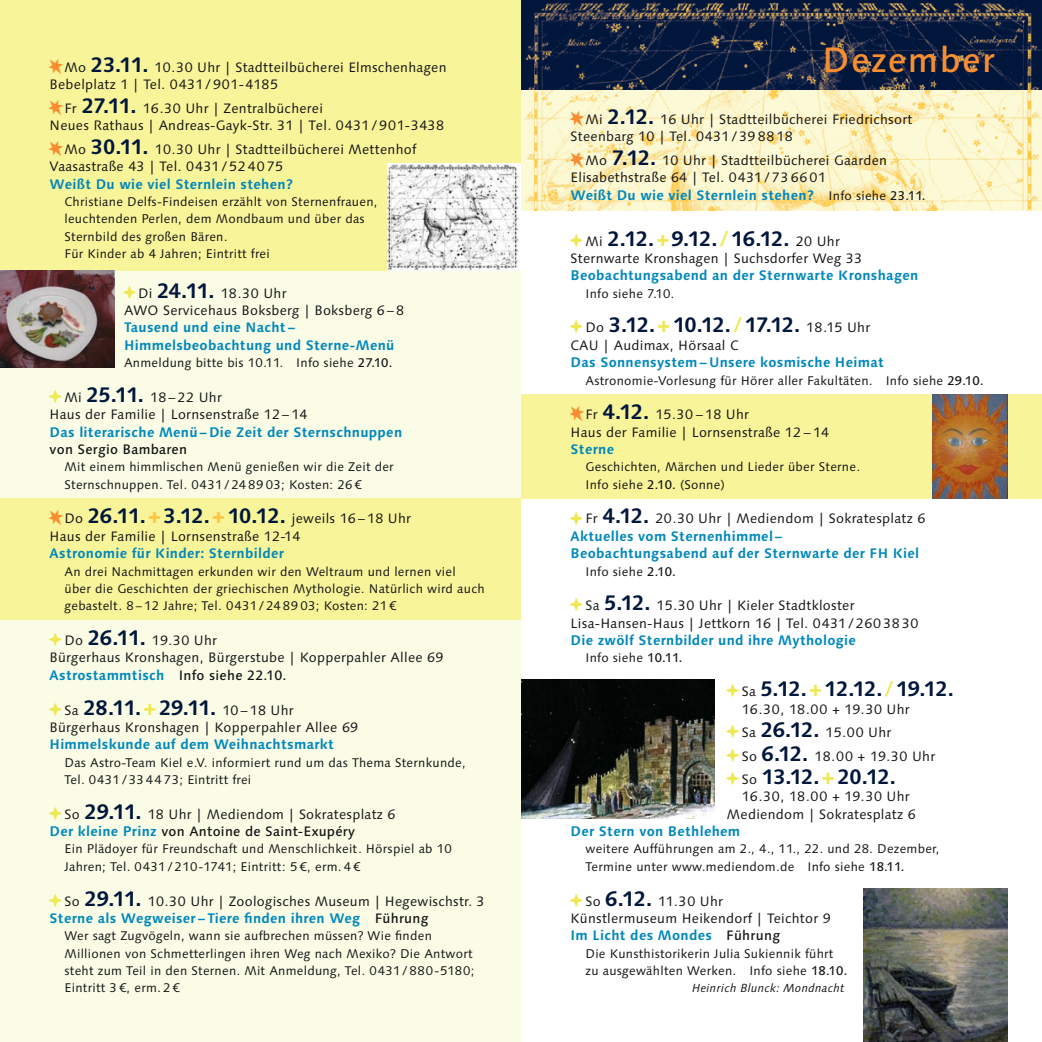
<style>
.page{position:relative;width:1042px;height:1042px;background:#fff}
.page>*{position:absolute;margin:0;border:0;box-sizing:border-box;transform-origin:0 0}
.t1{font:500 35px "Linotype Syntax";letter-spacing:.04em;color:#f88e31}
.t2{font:700 21px "Linotype Syntax";letter-spacing:-.04em;color:#00163b}
.t3{font:700 13.83px/17.3px "Linotype Syntax";letter-spacing:.02em;color:#0088bc}
.t4{font:13.65px/17.3px "Linotype Syntax";letter-spacing:.02em;color:#141415}
.t5{font:500 13.65px "Linotype Syntax";letter-spacing:.02em;color:#141415}
.t6{font:12.6px/17.3px "Linotype Syntax";letter-spacing:.02em;color:#141415}
.t7{font:italic 11.72px "Linotype Syntax";letter-spacing:.02em;color:#141415}
.s1{font-weight:700;font-size:21px;color:#00163b}
.s2{font-weight:500}
.s3{font-weight:700;font-size:21px;color:#ffc63d}
.s4{font-weight:500;font-size:13.65px;color:#141415}
.s5{font-weight:400;font-size:13.65px;color:#141415}
.s6{color:#efe853}
.s7{font-weight:700;font-size:13.83px;color:#0088bc}
.s8{font-weight:400;font-size:12.6px;color:#141415}
.s9{font-weight:500;font-size:12.6px;color:#141415}
</style>
<div class="page">
<img style="left:521px;top:89px;width:521px;height:122px">
<img style="left:521px;top:0;width:521px;height:89px">
<div style="left:521px;top:394px;width:521px;height:105px;background:#f8f49a"></div>
<div style="left:0;top:0;width:521px;height:1042px;background:#fafce6"></div>
<div style="left:0;top:499px;width:521px;height:121px;background:#f8f49a"></div>
<div style="left:0;top:0;width:521px;height:270px;background:#f8f49a"></div>
<img style="left:387px;top:164px;width:133px;height:106px">
<img style="left:0;top:270px;width:114px;height:97px">
<img style="left:933px;top:394px;width:74px;height:105px">
<img style="left:521px;top:680px;width:193px;height:139px">
<img style="left:863px;top:888px;width:144px;height:154px">
<svg style="left:570px;top:110px;width:14px;height:16px"></svg>
<svg style="left:570px;top:151px;width:14px;height:16px"></svg>
<p class="t4" style="left:50px;top:59px;width:398px;text-indent:15px">Mo <span class="s1">23.11.</span> 10.30 Uhr | Stadtteilbücherei Elmschenhagen<br>Bebelplatz 1 | Tel. 0431 / 901-4185</p>
<p class="t4" style="left:50px;top:100px;width:396px;text-indent:15px">Fr <span class="s1">27.11.</span> 16.30 Uhr | Zentralbücherei<br>Neues Rathaus | Andreas-Gayk-Str. 31 | Tel. 0431 / 901-3438</p>
<p class="t4" style="left:50px;top:141px;width:368px;text-indent:15px">Mo <span class="s1">30.11.</span> 10.30 Uhr | Stadtteilbücherei Mettenhof<br>Vaasastraße 43 | Tel. 0431 / 52 40 75</p>
<p class="t3" style="left:50px;top:175px;width:245px">Weißt Du wie viel Sternlein stehen?</p>
<p class="t6" style="left:64px;top:193px;width:314px">Christiane Delfs-Findeisen erzählt von Sternenfrauen, leuchtenden Perlen, dem Mondbaum und über das Sternbild des großen Bären.<br>Für Kinder ab 4 Jahren; Eintritt frei</p>
<p class="t4" style="left:124px;top:284px;width:282px;text-indent:14px">Di <span class="s1">24.11.</span> 18.30 Uhr<br>AWO Servicehaus Boksberg | Boksberg 6 – 8</p>
<p class="t3" style="left:124px;top:319px;width:272px">Tausend und eine Nacht –<br>Himmelsbeobachtung und Sterne-Menü</p>
<p class="t6" style="left:124px;top:354px;width:270px">Anmeldung bitte bis 10.11. Info siehe <span class="s2">27.10.</span></p>
<p class="t4" style="left:50px;top:389px;width:259px;text-indent:15px">Mi <span class="s1">25.11.</span> 18 – 22 Uhr<br>Haus der Familie | Lornsenstraße 12 – 14</p>
<p class="t3" style="left:50px;top:423px;width:354px">Das literarische Menü – Die Zeit der Sternschnuppen</p>
<p class="t5" style="left:50px;top:441px;width:139px">von Sergio Bambaren</p>
<p class="t6" style="left:64px;top:458px;width:331px">Mit einem himmlischen Menü genießen wir die Zeit der<br>Sternschnuppen. Tel. 0431 / 24 89 03; Kosten: 26 €</p>
<p class="t4" style="left:50px;top:510px;width:363px;text-indent:15px">Do <span class="s1">26.11.</span><span class="s3">+</span><span class="s1">3.12.</span><span class="s3">+</span><span class="s1">10.12.</span> jeweils 16 – 18 Uhr<br>Haus der Familie | Lornsenstraße 12-14</p>
<p class="t3" style="left:50px;top:544px;width:236px">Astronomie für Kinder: Sternbilder</p>
<p class="t6" style="left:64px;top:563px;width:422px">An drei Nachmittagen erkunden wir den Weltraum und lernen viel über die Geschichten der griechischen Mythologie. Natürlich wird auch gebastelt. 8 – 12 Jahre; Tel. 0431 / 24 89 03; Kosten: 21 €</p>
<p class="t4" style="left:50px;top:632px;width:395px;text-indent:15px">Do <span class="s1">26.11.</span> 19.30 Uhr<br>Bürgerhaus Kronshagen, Bürgerstube | Kopperpahler Allee 69</p>
<p class="t3" style="left:50px;top:666px;width:238px">Astrostammtisch <span class="s4">Info siehe 22.10.</span></p>
<h2 class="t2" style="left:64px;top:694px;width:231px"><span class="s5">Sa</span> 28.11. <span class="s6">+</span> 29.11. <span class="s5">10 – 18 Uhr</span></h2>
<p class="t4" style="left:50px;top:718px;width:310px">Bürgerhaus Kronshagen | Kopperpahler Allee 69</p>
<p class="t3" style="left:50px;top:735px;width:286px">Himmelskunde auf dem Weihnachtsmarkt</p>
<p class="t6" style="left:64px;top:754px;width:403px">Das Astro-Team Kiel e.V. informiert rund um das Thema Sternkunde,<br>Tel. 0431 / 33 44 73; Eintritt frei</p>
<p class="t4" style="left:50px;top:805px;width:347px;text-indent:15px">So <span class="s1">29.11.</span> 18 Uhr | Mediendom | Sokratesplatz 6<br><span class="s7">Der kleine Prinz</span> <span class="s2">von Antoine de Saint-Exupéry</span></p>
<p class="t6" style="left:64px;top:840px;width:389px">Ein Plädoyer für Freundschaft und Menschlichkeit. Hörspiel ab 10<br>Jahren; Tel. 0431 / 210-1741; Eintritt: 5 €, erm. 4 €</p>
<p class="t4" style="left:64px;top:892px;width:422px">So <span class="s1">29.11.</span> 10.30 Uhr | Zoologisches Museum | Hegewischstr. 3</p>
<p class="t3" style="left:50px;top:909px;width:380px">Sterne als Wegweiser – Tiere finden ihren Weg <span class="s4">Führung</span></p>
<p class="t6" style="left:64px;top:927px;width:411px">Wer sagt Zugvögeln, wann sie aufbrechen müssen? Wie finden Millionen von Schmetterlingen ihren Weg nach Mexiko? Die Antwort steht zum Teil in den Sternen. Mit Anmeldung, Tel. 0431 / 880-5180; Eintritt 3 €, erm. 2 €</p>
<h1 class="t1" style="left:822px;top:39px;width:174px">Dezember</h1>
<p class="t4" style="left:570px;top:111px;width:343px;text-indent:15px">Mi <span class="s1">2.12.</span> 16 Uhr | Stadtteilbücherei Friedrichsort<br>Steenbarg 10 | Tel. 0431 / 39 88 18</p>
<p class="t4" style="left:570px;top:152px;width:318px;text-indent:15px">Mo <span class="s1">7.12.</span> 10 Uhr | Stadtteilbücherei Gaarden<br>Elisabethstraße 64 | Tel. 0431 / 73 66 01</p>
<p class="t3" style="left:570px;top:186px;width:356px">Weißt Du wie viel Sternlein stehen? <span class="s8">Info siehe</span> <span class="s9">23.11.</span></p>
<h2 class="t2" style="left:585px;top:225px;width:256px"><span class="s5">Mi</span> 2.12. <span class="s6">+</span> 9.12. <span class="s6">/</span> 16.12. <span class="s5">20 Uhr</span></h2>
<p class="t4" style="left:570px;top:250px;width:293px">Sternwarte Kronshagen | Suchsdorfer Weg 33</p>
<p class="t3" style="left:570px;top:267px;width:349px">Beobachtungsabend an der Sternwarte Kronshagen</p>
<p class="t6" style="left:585px;top:285px;width:90px">Info siehe 7.10.</p>
<h2 class="t2" style="left:585px;top:312px;width:286px"><span class="s5">Do</span> 3.12. <span class="s6">+</span> 10.12. <span class="s6">/</span> 17.12. <span class="s5">18.15 Uhr</span></h2>
<p class="t4" style="left:570px;top:337px;width:169px">CAU | Audimax, Hörsaal C</p>
<p class="t3" style="left:570px;top:353px;width:315px">Das Sonnensystem – Unsere kosmische Heimat</p>
<p class="t6" style="left:585px;top:372px;width:400px">Astronomie-Vorlesung für Hörer aller Fakultäten. Info siehe <span class="s2">29.10.</span></p>
<p class="t4" style="left:570px;top:406px;width:260px;text-indent:15px">Fr <span class="s1">4.12.</span> 15.30 – 18 Uhr<br>Haus der Familie | Lornsenstraße 12 – 14</p>
<p class="t3" style="left:570px;top:440px;width:45px">Sterne</p>
<p class="t6" style="left:585px;top:458px;width:276px">Geschichten, Märchen und Lieder über Sterne.<br>Info siehe <span class="s2">2.10.</span> (Sonne)</p>
<p class="t4" style="left:585px;top:510px;width:341px">Fr <span class="s1">4.12.</span> 20.30 Uhr | Mediendom | Sokratesplatz 6</p>
<p class="t3" style="left:570px;top:527px;width:350px">Aktuelles vom Sternenhimmel –<br>Beobachtungsabend auf der Sternwarte der FH Kiel</p>
<p class="t6" style="left:585px;top:563px;width:92px">Info siehe <span class="s2">2.10.</span></p>
<p class="t4" style="left:570px;top:597px;width:349px;text-indent:15px">Sa <span class="s1">5.12.</span> 15.30 Uhr | Kieler Stadtkloster<br>Lisa-Hansen-Haus | Jettkorn 16 | Tel. 0431 / 260 38 30</p>
<p class="t3" style="left:570px;top:631px;width:287px">Die zwölf Sternbilder und ihre Mythologie</p>
<p class="t6" style="left:585px;top:649px;width:98px">Info siehe <span class="s2">10.11.</span></p>
<h2 class="t2" style="left:742px;top:676px;width:213px"><span class="s5">Sa</span> 5.12. <span class="s6">+</span> 12.12. <span class="s6">/</span> 19.12.</h2>
<p class="t4" style="left:742px;top:697px;width:195px;line-height:23.6px">16.30, 18.00 + 19.30 Uhr<br>Sa <span class="s1">26.12.</span> 15.00 Uhr<br>So <span class="s1">6.12.</span> 18.00 + 19.30 Uhr</p>
<h2 class="t2" style="left:742px;top:763px;width:156px"><span class="s5">So</span> 13.12. <span class="s6">+</span> 20.12.</h2>
<p class="t4" style="left:727px;top:788px;width:190px;text-indent:15px">16.30, 18.00 + 19.30 Uhr<br>Mediendom | Sokratesplatz 6</p>
<p class="t3" style="left:570px;top:822px;width:171px">Der Stern von Bethlehem</p>
<p class="t6" style="left:585px;top:840px;width:355px">weitere Aufführungen am 2., 4., 11., 22. und 28. Dezember,<br>Termine unter www.mediendom.de Info siehe <span class="s2">18.11.</span></p>
<p class="t4" style="left:570px;top:892px;width:262px;text-indent:15px">So <span class="s1">6.12.</span> 11.30 Uhr<br>Künstlermuseum Heikendorf | Teichtor 9</p>
<p class="t3" style="left:570px;top:926px;width:211px">Im Licht des Mondes <span class="s4">Führung</span></p>
<p class="t6" style="left:585px;top:945px;width:263px">Die Kunsthistorikerin Julia Sukiennik führt zu ausgewählten Werken. Info siehe <span class="s2">18.10.</span></p>
<p class="t7" style="left:692px;top:981px;width:154px">Heinrich Blunck: Mondnacht</p>
</div>
